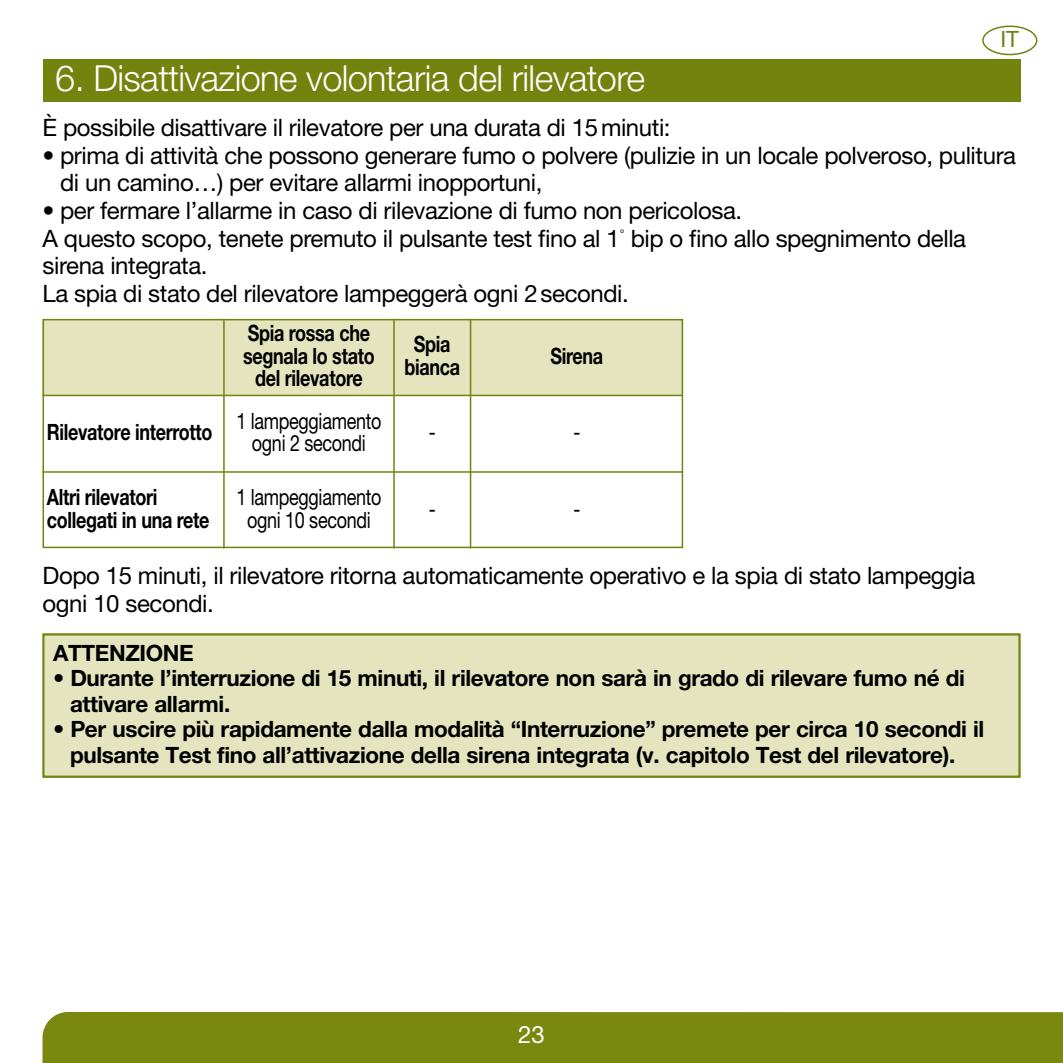
<style>
.page{position:relative;width:1063px;height:1063px;background:#fff}
.page>*{position:absolute;margin:0;border:0;box-sizing:border-box;transform-origin:0 0}
.t1{font:300 36px "Helvetica Neue LT Com";letter-spacing:-.015em;color:#fff}
.t2{font:24px/27.6px "Helvetica Neue LT Com";letter-spacing:-.015em;color:#000}
.t3{font:24px "Helvetica Neue LT Com";color:#fff}
.t4{font:700 22.5px/25.5px "Helvetica Neue LT Com";letter-spacing:-.015em;color:#000}
.t5{font:700 22.5px/22.5px "Helvetica Neue LT Com";letter-spacing:-.015em;color:#000;text-align:center;scale:.8 1}
.t6{font:22.5px/22.5px "Helvetica Neue LT Com";letter-spacing:-.015em;color:#000;text-align:center;scale:.8 1}
.t7{font:22.5px "Helvetica Neue LT Com";color:#72830e}
</style>
<div class="page">
<div style="left:982px;top:26px;width:55px;height:29px;border:3px solid #72830e;border-radius:50%"></div>
<div style="left:43px;top:1012px;width:1019px;height:51px;background:#79880e"></div>
<div style="left:43px;top:60px;width:977px;height:42px;background:#72830e"></div>
<div style="left:45px;top:636px;width:973px;height:140px;background:#e4e4be"></div>
<div style="left:42px;top:633px;width:979px;height:145px;border:2px solid #72830e"></div>
<div style="left:43px;top:319px;width:181px;height:76px;background:#e4e4be"></div>
<div style="left:224px;top:319px;width:170px;height:76px;background:#e4e4be"></div>
<div style="left:394px;top:319px;width:77px;height:76px;background:#e4e4be"></div>
<div style="left:471px;top:319px;width:212px;height:76px;background:#e4e4be"></div>
<hr style="left:43px;top:395px;width:640px;height:1px;background:#72830e">
<hr style="left:43px;top:471px;width:640px;height:2px;background:#72830e">
<hr style="left:223px;top:319px;width:2px;height:230px;background:#72830e">
<hr style="left:393px;top:319px;width:2px;height:230px;background:#72830e">
<hr style="left:470px;top:319px;width:1px;height:230px;background:#72830e">
<div style="left:43px;top:319px;width:640px;height:229px;border:2px solid #72830e"></div>
<h1 class="t1" style="left:55px;top:65px;width:591px">6. Disattivazione volontaria del rilevatore</h1>
<p class="t7" style="left:1000px;top:26px;width:20px">IT</p>
<p class="t2" style="left:43px;top:114px;width:630px">È possibile disattivare il rilevatore per una durata di 15minuti:</p>
<p class="t2" style="left:60px;top:141px;width:957px;text-indent:-18px">• prima di attività che possono generare fumo o polvere (pulizie in un locale polveroso, pulitura di un camino…) per evitare allarmi inopportuni,</p>
<p class="t2" style="left:43px;top:197px;width:925px">• per fermare l’allarme in caso di rilevazione di fumo non pericolosa.<br>A questo scopo, tenete premuto il pulsante test fino al 1<sup>°</sup> bip o fino allo spegnimento della sirena integrata.<br>La spia di stato del rilevatore lampeggerà ogni 2secondi.</p>
<p class="t5" style="left:243px;top:322px;width:166px">Spia rossa che segnala lo stato del rilevatore</p>
<p class="t5" style="left:404px;top:333px;width:71px">Spia bianca</p>
<p class="t5" style="left:550px;top:344px;width:68px">Sirena</p>
<p class="t5" style="left:47px;top:421px;width:209px">Rilevatore interrotto</p>
<p class="t6" style="left:236px;top:410px;width:183px">1 lampeggiamento ogni 2 secondi</p>
<p class="t5" style="left:47px;top:486px;width:205px;text-align:left">Altri rilevatori collegati in una rete</p>
<p class="t6" style="left:236px;top:486px;width:183px">1 lampeggiamento ogni 10 secondi</p>
<p class="t6" style="left:429px;top:421px;width:10px">-</p>
<p class="t6" style="left:573px;top:421px;width:10px">-</p>
<p class="t6" style="left:429px;top:497px;width:10px">-</p>
<p class="t6" style="left:573px;top:497px;width:10px">-</p>
<p class="t2" style="left:43px;top:562px;width:934px">Dopo 15 minuti, il rilevatore ritorna automaticamente operativo e la spia di stato lampeggia ogni 10 secondi.</p>
<p class="t4" style="left:53px;top:640px;width:142px">Attenzione</p>
<p class="t4" style="left:70px;top:665px;width:896px;text-indent:-17px">• Durante l’interruzione di 15 minuti, il rilevatore non sarà in grado di rilevare fumo né di attivare allarmi.</p>
<p class="t4" style="left:53px;top:716px;width:933px;text-align:center">• Per uscire più rapidamente dalla modalità “interruzione” premete per circa 10 secondi il pulsante test fino all’attivazione della sirena integrata (v. capitolo test del rilevatore).</p>
<p class="t3" style="left:518px;top:1020px;width:28px">23</p>
</div>
